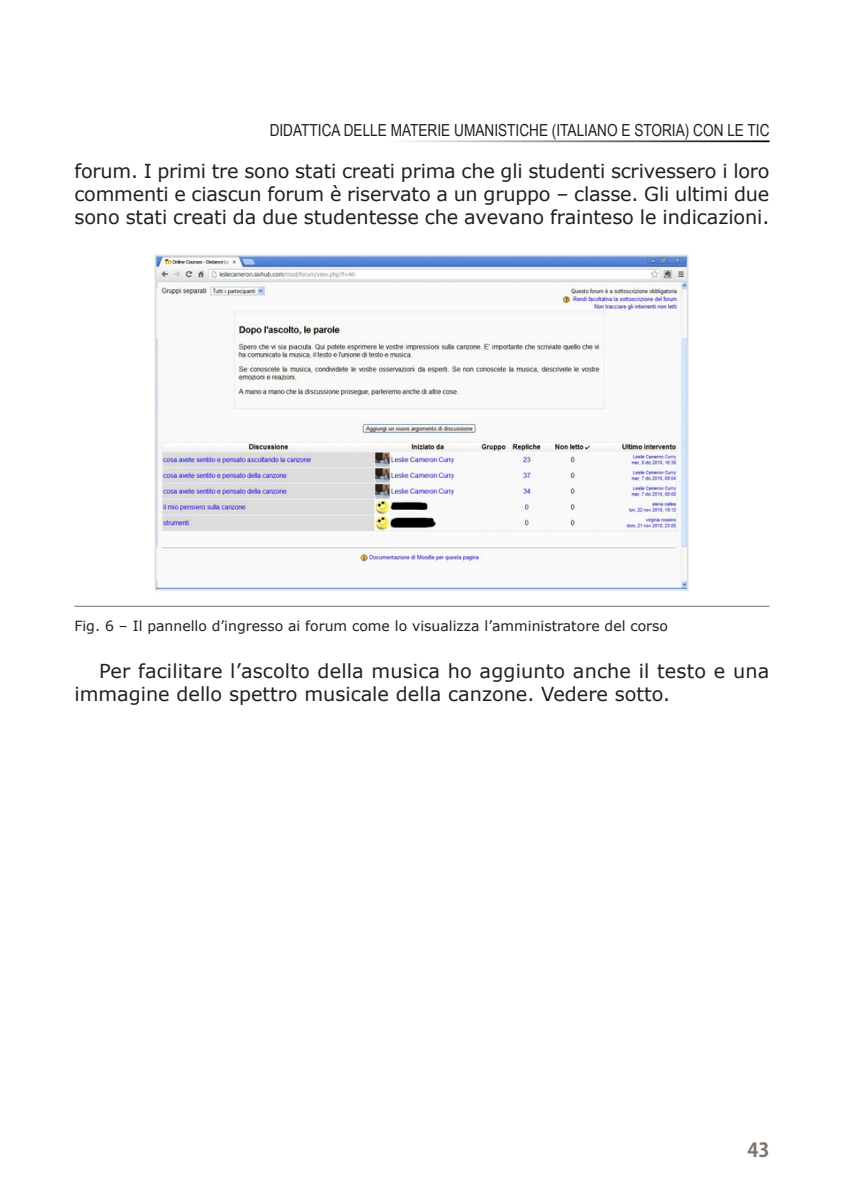
<style>
.page{position:relative;width:844px;height:1191px;background:#fff}
.page>*{position:absolute;margin:0;border:0;box-sizing:border-box;transform-origin:0 0}
.TESTO_BRICKS{font:19.25px/23.1px "Verdana";color:#231f20;text-align:justify}
.t1{font:700 19.25px "Koz Go Pr 6 N";color:#7b736d}
.t2{font:16.62px "Arial Narrow";color:#231f20}
.FIG_BRICKS{font:14px "Verdana";color:#231f20}
</style>
<div class="page">
<hr style="left:384px;top:140px;width:385px;height:2px;background:#000">
<hr style="left:74px;top:606px;width:695px;height:1px;background:#6c6d70">
<img style="left:152px;top:254px;width:537px;height:337px">
<p class="t2" style="left:269px;top:118px;width:501px">DIDATTICA DELLE MATERIE UMANISTICHE (ITALIANO E STORIA) CON LE TIC</p>
<p class="TESTO_BRICKS" style="left:74px;top:159px;width:696px">forum. I primi tre sono stati creati prima che gli studenti scrivessero i loro commenti e ciascun forum è riservato a un gruppo – classe. Gli ultimi due sono stati creati da due studentesse che avevano frainteso le indicazioni.</p>
<p class="FIG_BRICKS" style="left:74px;top:616px;width:595px">Fig. 6 – Il pannello d’ingresso ai forum come lo visualizza l’amministratore del corso</p>
<p class="TESTO_BRICKS" style="left:74px;top:659px;width:696px;text-indent:25px">Per facilitare l’ascolto della musica ho aggiunto anche il testo e una immagine dello spettro musicale della canzone. Vedere sotto.</p>
<p class="t1" style="left:747px;top:1138px;width:24px">43</p>
</div>
